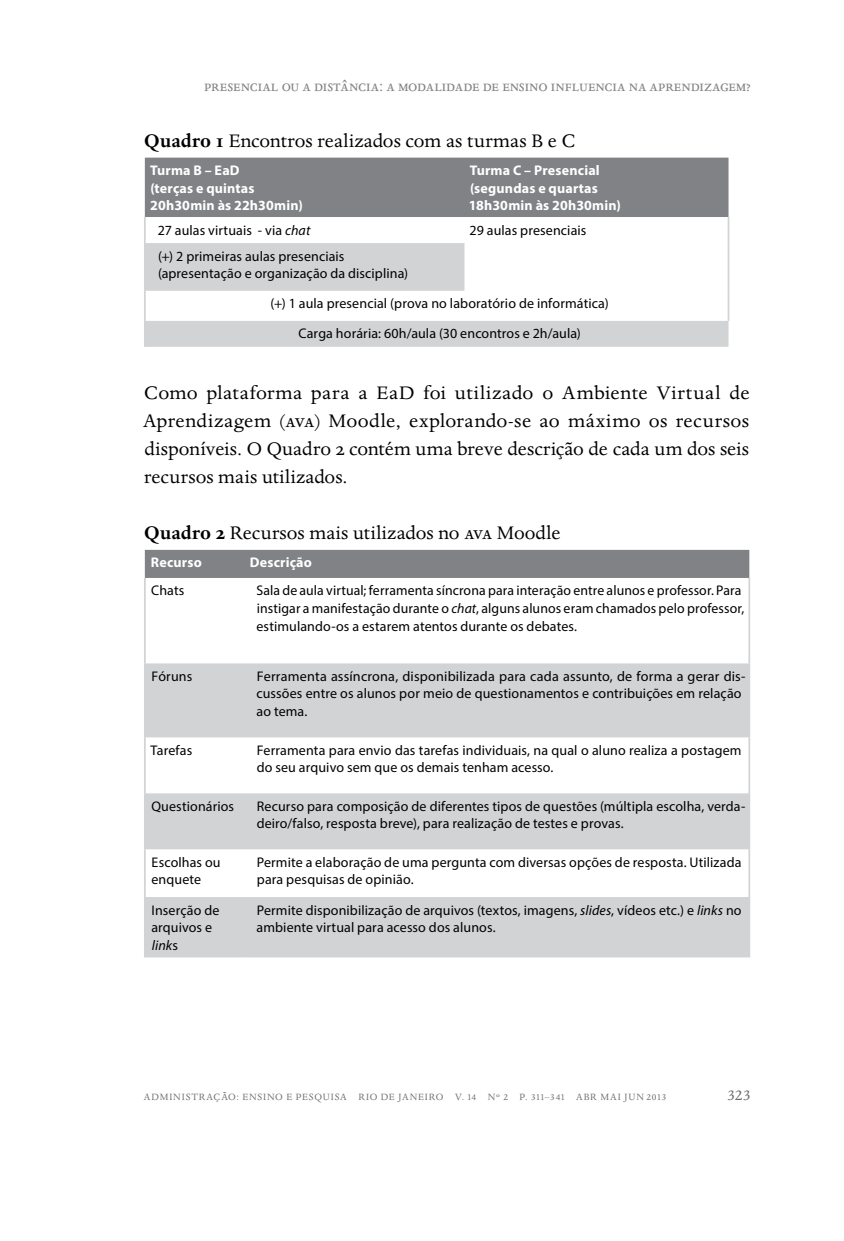
<style>
.page{position:relative;width:844px;height:1241px;background:#fff}
.page>*{position:absolute;margin:0;border:0;box-sizing:border-box;transform-origin:0 0}
._0000_Corpo__1{font:21px/28px "Dante MT Std";letter-spacing:.01em;color:#000;text-align:justify}
._3000_Título_da_Figu{font:21px "Dante MT Std";letter-spacing:.005em;color:#000}
.t1{font:17.5px "Dante MT Std";letter-spacing:-.005em;color:#808285}
.t2{font:17.5px "Dante MT Std";color:#6d6e71}
._0000_Tabela_Justifi{font:14px/17.5px "Myriad Pro";letter-spacing:.005em;color:#000}
._0000_Tabela_Header{font:700 14px/17.5px "Myriad Pro";letter-spacing:.015em;color:#fff}
._0000_Tabela_Central{font:14px "Myriad Pro";letter-spacing:.005em;color:#000}
._0000_Tabela{font:14px/17.5px "Myriad Pro";letter-spacing:.005em;color:#000}
.t3{font:10.5px "Dante MT Std";letter-spacing:.08em;color:#6d6e71}
.s1{font-weight:700}
.s2{font-style:italic}
</style>
<div class="page">
<div style="left:145px;top:158px;width:583px;height:59px;background:#808285"></div>
<svg style="left:146px;top:243px;width:582px;height:104px"></svg>
<hr style="left:144px;top:217px;width:2px;height:26px;background:#d1d3d4">
<hr style="left:727px;top:217px;width:2px;height:26px;background:#d1d3d4">
<hr style="left:144px;top:243px;width:2px;height:48px;background:#d1d3d4">
<hr style="left:727px;top:243px;width:2px;height:48px;background:#d1d3d4">
<hr style="left:144px;top:321px;width:2px;height:26px;background:#d1d3d4">
<hr style="left:727px;top:291px;width:2px;height:30px;background:#d1d3d4">
<hr style="left:144px;top:291px;width:2px;height:30px;background:#d1d3d4">
<div style="left:145px;top:550px;width:604px;height:28px;background:#808285"></div>
<svg style="left:146px;top:663px;width:602px;height:292px;fill:#d1d3d4"></svg>
<hr style="left:144px;top:578px;width:2px;height:85px;background:#d1d3d4">
<hr style="left:144px;top:663px;width:2px;height:74px;background:#d1d3d4">
<hr style="left:144px;top:737px;width:2px;height:56px;background:#d1d3d4">
<hr style="left:144px;top:793px;width:2px;height:56px;background:#d1d3d4">
<hr style="left:144px;top:849px;width:2px;height:47px;background:#d1d3d4">
<hr style="left:748px;top:578px;width:2px;height:85px;background:#d1d3d4">
<hr style="left:748px;top:663px;width:2px;height:74px;background:#d1d3d4">
<hr style="left:748px;top:737px;width:2px;height:56px;background:#d1d3d4">
<hr style="left:748px;top:793px;width:2px;height:56px;background:#d1d3d4">
<hr style="left:748px;top:849px;width:2px;height:47px;background:#d1d3d4">
<hr style="left:748px;top:896px;width:2px;height:59px;background:#d1d3d4">
<hr style="left:244px;top:955px;width:506px;height:2px;background:#d1d3d4">
<hr style="left:144px;top:896px;width:2px;height:59px;background:#d1d3d4">
<hr style="left:144px;top:955px;width:100px;height:2px;background:#d1d3d4">
<p class="t1" style="left:204px;top:75px;width:548px">presencial ou a distância: a modalidade de ensino influencia na aprendizagem?</p>
<p class="_3000_Título_da_Figu" style="left:144px;top:128px;width:432px"><span class="s1">Quadro 1</span> Encontros realizados com as turmas B e C</p>
<p class="_0000_Tabela_Header" style="left:150px;top:161px;width:91px">Turma B – EaD</p>
<p class="_0000_Tabela_Header" style="left:150px;top:179px;width:154px">(terças e quintas<br>20h30min às 22h30min)</p>
<p class="_0000_Tabela_Header" style="left:469px;top:161px;width:131px">Turma C – Presencial</p>
<p class="_0000_Tabela_Header" style="left:468px;top:179px;width:153px">(segundas e quartas<br>18h30min às 20h30min)</p>
<p class="_0000_Tabela_Justifi" style="left:158px;top:221px;width:154px">27 aulas virtuais - via <span class="s2">chat</span></p>
<p class="_0000_Tabela" style="left:469px;top:221px;width:118px">29 aulas presenciais</p>
<p class="_0000_Tabela_Justifi" style="left:158px;top:247px;width:188px">(+) 2 primeiras aulas presenciais</p>
<p class="_0000_Tabela_Justifi" style="left:158px;top:264px;width:251px">(apresentação e organização da disciplina)</p>
<p class="_0000_Tabela_Central" style="left:270px;top:295px;width:339px">(+) 1 aula presencial (prova no laboratório de informática)</p>
<p class="_0000_Tabela_Central" style="left:298px;top:325px;width:284px">Carga horária: 60h/aula (30 encontros e 2h/aula)</p>
<p class="_0000_Corpo__1" style="left:143px;top:379px;width:608px">Como plataforma para a EaD foi utilizado o Ambiente Virtual de Aprendizagem (ava) Moodle, explorando-se ao máximo os recursos disponíveis. O Quadro 2 contém uma breve descrição de cada um dos seis recursos mais utilizados.</p>
<p class="_3000_Título_da_Figu" style="left:144px;top:520px;width:417px"><span class="s1">Quadro 2</span> Recursos mais utilizados no ava Moodle</p>
<p class="_0000_Tabela_Header" style="left:151px;top:553px;width:52px">Recurso</p>
<p class="_0000_Tabela_Header" style="left:250px;top:553px;width:64px">Descrição</p>
<p class="_0000_Tabela" style="left:151px;top:581px;width:35px">Chats</p>
<p class="_0000_Tabela_Justifi" style="left:256px;top:581px;width:489px">Sala de aula virtual; ferramenta síncrona para interação entre alunos e professor. Para instigar a manifestação durante o <span class="s2">chat</span>, alguns alunos eram chamados pelo professor, estimulando-os a estarem atentos durante os debates.</p>
<p class="_0000_Tabela" style="left:152px;top:667px;width:42px">Fóruns</p>
<p class="_0000_Tabela_Justifi" style="left:256px;top:667px;width:490px">Ferramenta assíncrona, disponibilizada para cada assunto, de forma a gerar dis&shy;cussões entre os alunos por meio de questionamentos e contribuições em relação ao tema.</p>
<p class="_0000_Tabela" style="left:151px;top:741px;width:43px">Tarefas</p>
<p class="_0000_Tabela_Justifi" style="left:256px;top:741px;width:486px">Ferramenta para envio das tarefas individuais, na qual o aluno realiza a postagem do seu arquivo sem que os demais tenham acesso.</p>
<p class="_0000_Tabela" style="left:151px;top:797px;width:84px">Questionários</p>
<p class="_0000_Tabela_Justifi" style="left:256px;top:797px;width:490px">Recurso para composição de diferentes tipos de questões (múltipla escolha, verda&shy;deiro/falso, resposta breve), para realização de testes e provas.</p>
<p class="_0000_Tabela" style="left:151px;top:853px;width:71px">Escolhas ou enquete</p>
<p class="_0000_Tabela_Justifi" style="left:257px;top:853px;width:486px">Permite a elaboração de uma pergunta com diversas opções de resposta. Utilizada para pesquisas de opinião.</p>
<p class="_0000_Tabela" style="left:151px;top:900px;width:69px">Inserção de arquivos e <span class="s2">link</span>s</p>
<p class="_0000_Tabela_Justifi" style="left:256px;top:900px;width:486px">Permite disponibilização de arquivos (textos, imagens, <span class="s2">slides</span>, vídeos etc.) e <span class="s2">links</span> no ambiente virtual para acesso dos alunos.</p>
<p class="t3" style="left:144px;top:1090px;width:524px">ADMINISTRAÇÃO: ENSINO E PESQUISA RIO DE JANEIRO V. 14 No 2 P. 311–341 ABR MAI JUN 2013</p>
<p class="t2" style="left:727px;top:1083px;width:25px">323</p>
</div>
